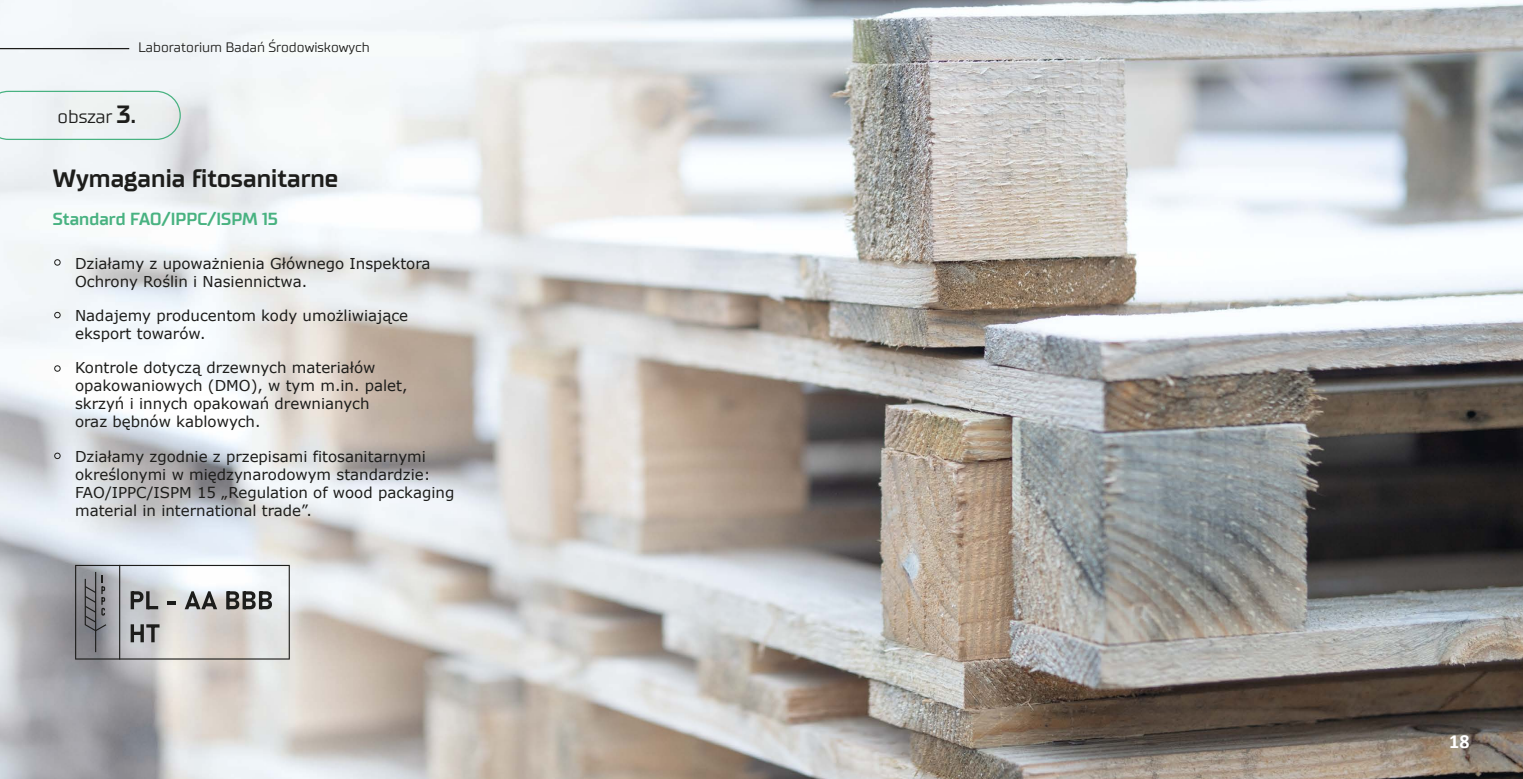
<style>
.page{position:relative;width:1523px;height:779px;background:#fff}
.page>*{position:absolute;margin:0;border:0;box-sizing:border-box;transform-origin:0 0}
.t1{font:700 25px "TT Supermolot";color:#1d1d1b}
.t2{font:700 20px "Calibri";color:#fff}
.t3{font:18.75px "TT Supermolot";color:#1d1d1b}
.t4{font:700 17.5px "TT Supermolot";color:#48b281}
.t5{font:15px/18px "Verdana";color:#1d1d1b}
.t6{font:13.75px "TT Supermolot";color:#1d1d1b}
.s1{font-weight:700;font-size:25px}
</style>
<div class="page">
<img style="left:0;top:0;width:1522px;height:779px">
<svg style="left:0;top:91px;width:181px;height:49px"></svg>
<svg style="left:54px;top:259px;width:7px;height:7px"></svg>
<svg style="left:54px;top:311px;width:7px;height:8px"></svg>
<svg style="left:54px;top:365px;width:7px;height:7px"></svg>
<svg style="left:54px;top:452px;width:7px;height:8px"></svg>
<svg style="left:75px;top:565px;width:215px;height:94px"></svg>
<hr style="left:0;top:48px;width:129px;height:1px;background:#1d1d1b">
<p class="t6" style="left:138px;top:39px;width:233px">Laboratorium Badań Środowiskowych</p>
<p class="t3" style="left:57px;top:105px;width:80px">obszar <span class="s1">3.</span></p>
<h1 class="t1" style="left:53px;top:163px;width:287px">Wymagania fitosanitarne</h1>
<p class="t4" style="left:53px;top:208px;width:227px">Standard FAO/IPPC/ISPM 15</p>
<p class="t5" style="left:75px;top:254px;width:357px">Działamy z upoważnienia Głównego Inspektora<br>Ochrony Roślin i Nasiennictwa.</p>
<p class="t5" style="left:75px;top:306px;width:335px">Nadajemy producentom kody umożliwiające eksport towarów.</p>
<p class="t5" style="left:75px;top:359px;width:334px">Kontrole dotyczą drzewnych materiałów opakowaniowych (DMO), w tym m.in. palet, skrzyń i innych opakowań drewnianych<br>oraz bębnów kablowych.</p>
<p class="t5" style="left:75px;top:447px;width:381px">Działamy zgodnie z przepisami fitosanitarnymi określonymi w międzynarodowym standardzie:<br>FAO/IPPC/ISPM 15 „Regulation of wood packaging material in international trade”.</p>
<h2 class="t2" style="left:1449px;top:727px;width:22px">18</h2>
</div>
